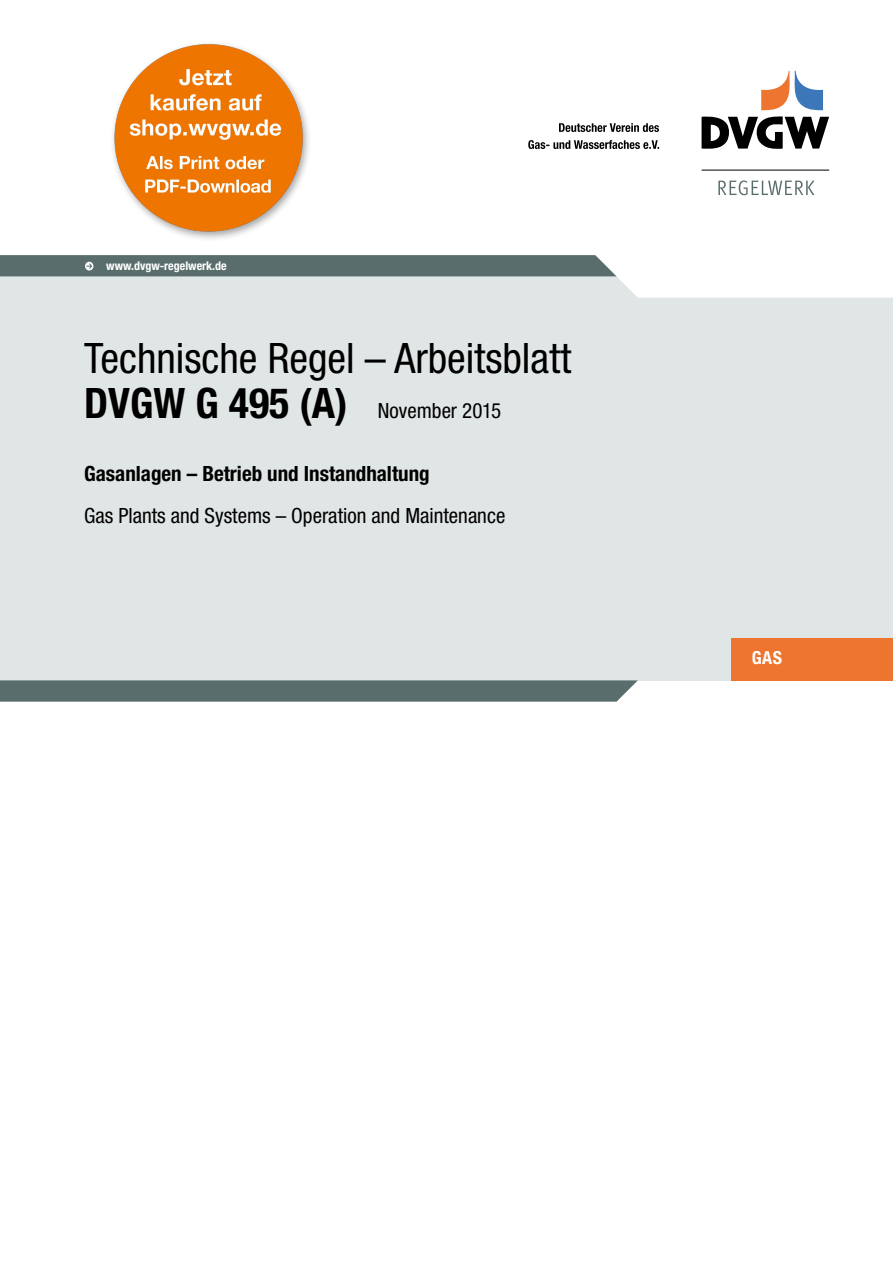
<style>
.page{position:relative;width:893px;height:1263px;background:#fff}
.page>*{position:absolute;margin:0;border:0;box-sizing:border-box;transform-origin:0 0}
.t1{font:condensed 42px "Helvetica Neue LT Pro";color:#000}
.t2{font:condensed 21px "Helvetica Neue LT Pro";color:#000}
.t3{font:700 condensed 21px "Helvetica Neue LT Pro";color:#000}
.t4{font:700 condensed 18px "Helvetica Neue LT Pro";color:#fff}
.t5{font:700 condensed 12px "Helvetica Neue LT Pro";color:#fff}
.s1{font-weight:700;font-size:42px}
</style>
<div class="page">
<div style="left:0;top:255px;width:893px;height:425px;background:#e0e5e6"></div>
<svg style="left:0;top:680px;width:638px;height:22px;background:#617373"></svg>
<svg style="left:702px;top:71px;width:127px;height:78px"></svg>
<hr style="left:702px;top:170px;width:127px;height:1px;background:#000">
<svg style="left:528px;top:140px;width:131px;height:9px"></svg>
<svg style="left:559px;top:123px;width:100px;height:9px"></svg>
<svg style="left:718px;top:180px;width:96px;height:15px"></svg>
<div style="left:731px;top:638px;width:162px;height:42px;background:#ee7530"></div>
<svg style="left:0;top:255px;width:893px;height:43px"></svg>
<img style="left:112px;top:43px;width:197px;height:196px">
<p class="t5" style="left:106px;top:259px;width:122px">www.dvgw-regelwerk.de</p>
<h1 class="t1" style="left:84px;top:334px;width:489px">Technische Regel – Arbeitsblatt</h1>
<p class="t2" style="left:84px;top:399px;width:418px"><span class="s1">DVGW G 495 (A)</span> November 2015</p>
<p class="t3" style="left:84px;top:461px;width:347px">Gasanlagen – Betrieb und Instandhaltung</p>
<p class="t2" style="left:84px;top:504px;width:423px">Gas Plants and Systems – Operation and Maintenance</p>
<p class="t4" style="left:752px;top:647px;width:32px">GAS</p>
</div>
